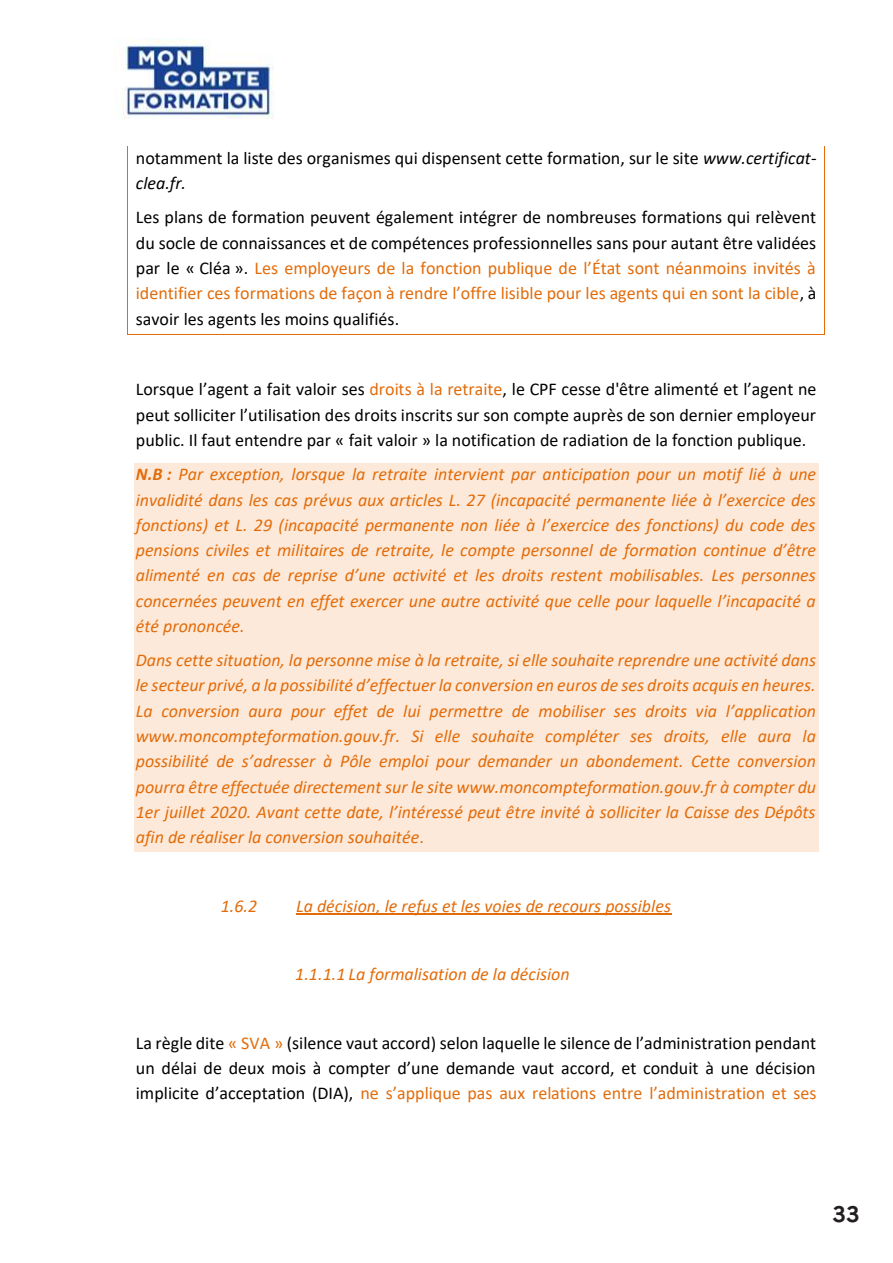
<style>
.page{position:relative;width:893px;height:1263px;background:#fff}
.page>*{position:absolute;margin:0;border:0;box-sizing:border-box;transform-origin:0 0}
.t1{font:700 22.5px "Marianne";color:#231f20}
.t2{font:italic 18px/25.3px "Calibri";color:#e36c0a;text-align:justify}
.t3{font:18px/25.3px "Calibri";color:#000;text-align:justify}
.s1{font-style:italic}
.s2{color:#e36c0a}
.s3{font-weight:700}
.s4{font-style:normal}
</style>
<div class="page">
<img style="left:115px;top:38px;width:159px;height:81px">
<svg style="left:127px;top:147px;width:1px;height:50px"></svg>
<svg style="left:824px;top:147px;width:1px;height:50px"></svg>
<hr style="left:127px;top:197px;width:1px;height:35px;background:#e36c0a">
<hr style="left:824px;top:197px;width:1px;height:35px;background:#e36c0a">
<hr style="left:128px;top:334px;width:696px;height:1px;background:#e36c0a">
<svg style="left:127px;top:232px;width:1px;height:103px"></svg>
<svg style="left:824px;top:232px;width:1px;height:103px"></svg>
<div style="left:134px;top:463px;width:684px;height:25px;background:#fde9d9"></div>
<div style="left:134px;top:488px;width:684px;height:26px;background:#fde9d9"></div>
<div style="left:134px;top:514px;width:684px;height:25px;background:#fde9d9"></div>
<div style="left:134px;top:539px;width:684px;height:25px;background:#fde9d9"></div>
<div style="left:134px;top:564px;width:684px;height:25px;background:#fde9d9"></div>
<div style="left:134px;top:589px;width:684px;height:26px;background:#fde9d9"></div>
<div style="left:134px;top:615px;width:684px;height:25px;background:#fde9d9"></div>
<div style="left:134px;top:640px;width:684px;height:34px;background:#fde9d9"></div>
<div style="left:134px;top:674px;width:684px;height:26px;background:#fde9d9"></div>
<div style="left:134px;top:700px;width:684px;height:25px;background:#fde9d9"></div>
<div style="left:134px;top:725px;width:684px;height:25px;background:#fde9d9"></div>
<div style="left:134px;top:750px;width:684px;height:25px;background:#fde9d9"></div>
<div style="left:134px;top:775px;width:684px;height:26px;background:#fde9d9"></div>
<div style="left:134px;top:801px;width:684px;height:25px;background:#fde9d9"></div>
<div style="left:134px;top:826px;width:684px;height:25px;background:#fde9d9"></div>
<hr style="left:296px;top:913px;width:375px;height:2px;background:#e36c0a">
<p class="t3" style="left:136px;top:145px;width:682px">notamment la liste des organismes qui dispensent cette formation, sur le site <span class="s1">www.certificat&shy;clea.fr.</span></p>
<p class="t3" style="left:136px;top:204px;width:682px">Les plans de formation peuvent également intégrer de nombreuses formations qui relèvent du socle de connaissances et de compétences professionnelles sans pour autant être validées par le « Cléa ». <span class="s2">Les employeurs de la fonction publique de l’État sont néanmoins invités à identifier ces formations de façon à rendre l’offre lisible pour les agents qui en sont la cible</span>, à savoir les agents les moins qualifiés.</p>
<p class="t3" style="left:136px;top:376px;width:682px">Lorsque l’agent a fait valoir ses <span class="s2">droits à la retraite</span>, le CPF cesse d'être alimenté et l’agent ne peut solliciter l’utilisation des droits inscrits sur son compte auprès de son dernier employeur public. Il faut entendre par « fait valoir » la notification de radiation de la fonction publique.</p>
<p class="t2" style="left:136px;top:461px;width:682px"><span class="s3">N.B :</span> Par exception, lorsque la retraite intervient par anticipation pour un motif lié à une invalidité dans les cas prévus aux articles L. 27 (incapacité permanente liée à l’exercice des fonctions) et L. 29 (incapacité permanente non liée à l’exercice des fonctions) du code des pensions civiles et militaires de retraite, le compte personnel de formation continue d’être alimenté en cas de reprise d’une activité et les droits restent mobilisables. Les personnes concernées peuvent en effet exercer une autre activité que celle pour laquelle l’incapacité a été prononcée.</p>
<p class="t2" style="left:136px;top:647px;width:682px">Dans cette situation, la personne mise à la retraite, si elle souhaite reprendre une activité dans le secteur privé, a la possibilité d’effectuer la conversion en euros de ses droits acquis en heures.<br>La conversion aura pour effet de lui permettre de mobiliser ses droits via l’application www.moncompteformation.gouv.fr. Si elle souhaite compléter ses droits, elle aura la possibilité de s’adresser à Pôle emploi pour demander un abondement. Cette conversion pourra être effectuée directement sur le site www.moncompteformation.gouv.fr à compter du 1er juillet 2020. Avant cette date, l’intéressé peut être invité à solliciter la Caisse des Dépôts afin de réaliser la conversion souhaitée<span class="s4">.</span></p>
<p class="t2" style="left:221px;top:892px;width:38px">1.6.2</p>
<p class="t2" style="left:296px;top:892px;width:376px">La décision, le refus et les voies de recours possibles</p>
<p class="t2" style="left:295px;top:961px;width:276px">1.1.1.1 La formalisation de la décision</p>
<p class="t3" style="left:136px;top:1030px;width:682px">La règle dite <span class="s2">« SVA »</span> (silence vaut accord) selon laquelle le silence de l’administration pendant un délai de deux mois à compter d’une demande vaut accord, et conduit à une décision implicite d’acceptation (DIA), <span class="s2">ne s’applique pas aux relations entre l’administration et ses</span></p>
<p class="t1" style="left:833px;top:1200px;width:28px">33</p>
</div>
